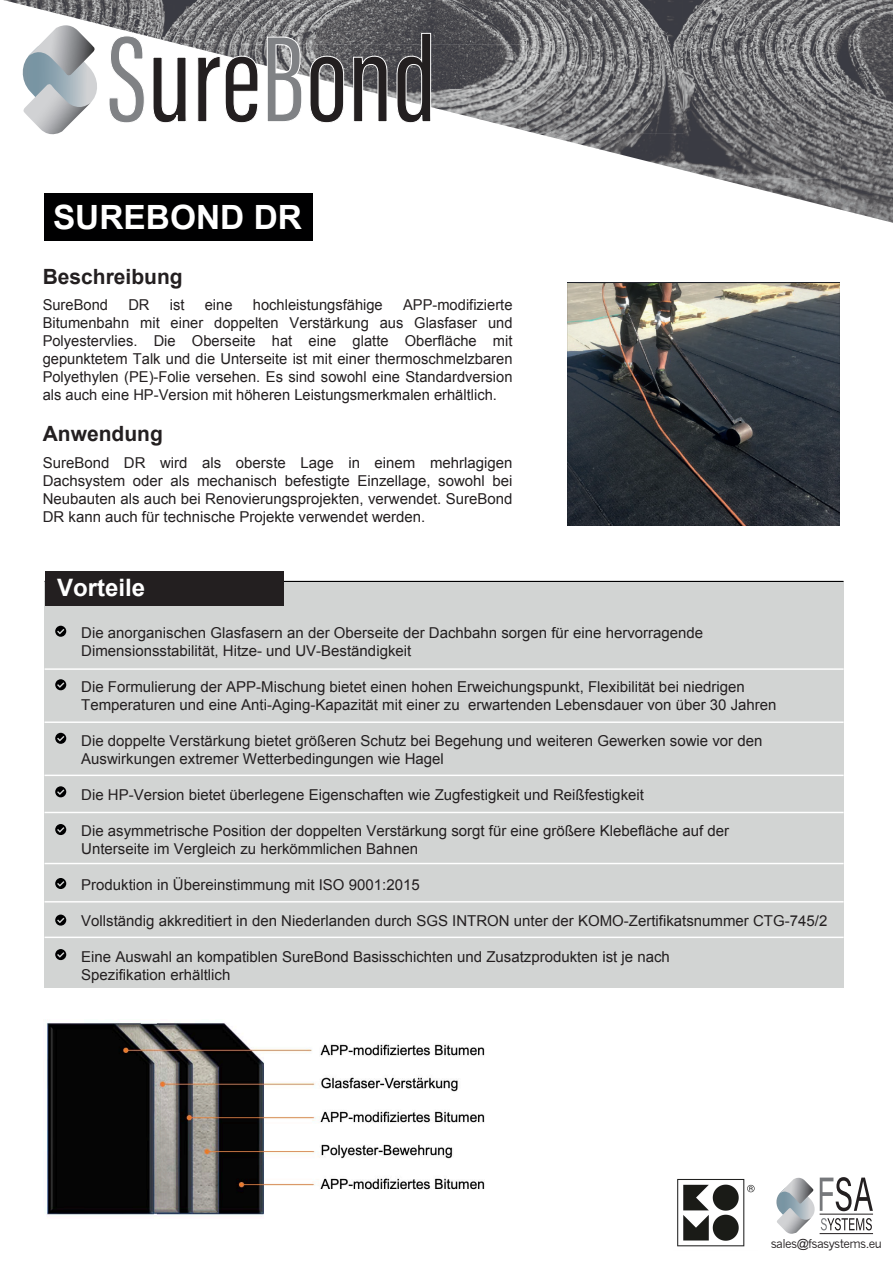
<style>
.page{position:relative;width:893px;height:1263px;background:#fff}
.page>*{position:absolute;margin:0;border:0;box-sizing:border-box;transform-origin:0 0}
.t1{font:700 33.45px "Arial";color:#fff}
.t2{font:700 24px "Arial";color:#fff}
.t3{font:700 21px "Arial";color:#231f20}
.t4{font:15px/18px "Arial";color:#231f20}
.t5{font:12px "News Gothic";letter-spacing:-.05em;color:#231f20}
</style>
<div class="page">
<img style="left:3px;top:0;width:523px;height:45px">
<img style="left:526px;top:0;width:314px;height:134px">
<img style="left:840px;top:0;width:53px;height:223px">
<img style="left:180px;top:44px;width:347px;height:45px">
<img style="left:388px;top:89px;width:139px;height:42px">
<img style="left:539px;top:134px;width:302px;height:44px">
<img style="left:715px;top:178px;width:126px;height:32px">
<svg style="left:20px;top:25px;width:80px;height:110px"></svg>
<svg style="left:108px;top:35px;width:37px;height:88px"></svg>
<svg style="left:153px;top:56px;width:34px;height:67px"></svg>
<svg style="left:197px;top:55px;width:62px;height:68px"></svg>
<svg style="left:266px;top:36px;width:37px;height:86px"></svg>
<svg style="left:309px;top:55px;width:35px;height:68px"></svg>
<svg style="left:353px;top:55px;width:35px;height:67px"></svg>
<svg style="left:396px;top:33px;width:36px;height:91px;background:#605e60"></svg>
<svg style="left:776px;top:1177px;width:97px;height:58px"></svg>
<div style="left:44px;top:193px;width:269px;height:47px;background:#000001"></div>
<hr style="left:45px;top:581px;width:799px;height:3px;background:#000001">
<div style="left:45px;top:582px;width:799px;height:406px;background:#d2d4d3"></div>
<img style="left:46px;top:1022px;width:439px;height:195px">
<img style="left:567px;top:283px;width:273px;height:243px">
<svg style="left:55px;top:626px;width:11px;height:11px"></svg>
<svg style="left:55px;top:679px;width:11px;height:11px"></svg>
<svg style="left:55px;top:733px;width:11px;height:11px"></svg>
<svg style="left:55px;top:786px;width:11px;height:11px"></svg>
<svg style="left:55px;top:824px;width:11px;height:11px"></svg>
<svg style="left:55px;top:878px;width:11px;height:11px"></svg>
<svg style="left:55px;top:914px;width:11px;height:12px"></svg>
<svg style="left:55px;top:949px;width:11px;height:11px"></svg>
<div style="left:45px;top:571px;width:239px;height:34px;background:#231f20"></div>
<hr style="left:45px;top:668px;width:799px;height:2px;background:#fff">
<hr style="left:45px;top:721px;width:799px;height:2px;background:#fff">
<hr style="left:45px;top:775px;width:799px;height:1px;background:#fff">
<hr style="left:45px;top:812px;width:799px;height:1px;background:#fff">
<hr style="left:45px;top:863px;width:799px;height:1px;background:#fff">
<hr style="left:45px;top:901px;width:799px;height:1px;background:#fff">
<hr style="left:45px;top:936px;width:799px;height:2px;background:#fff">
<img style="left:677px;top:1178px;width:78px;height:69px">
<h1 class="t1" style="left:53px;top:195px;width:250px">SUREBOND DR</h1>
<h3 class="t3" style="left:43px;top:263px;width:142px">Beschreibung</h3>
<p class="t4" style="left:43px;top:296px;width:67px">SureBond</p>
<p class="t4" style="left:128px;top:296px;width:23px">DR</p>
<p class="t4" style="left:170px;top:296px;width:16px">ist</p>
<p class="t4" style="left:205px;top:296px;width:29px">eine</p>
<p class="t4" style="left:253px;top:296px;width:131px">hochleistungsfähige</p>
<p class="t4" style="left:43px;top:296px;width:471px;text-align:justify;text-indent:360px">APP-modifizierte Bitumenbahn mit einer doppelten Verstärkung aus Glasfaser und Polyestervlies. Die Oberseite hat eine glatte Oberfläche mit gepunktetem Talk und die Unterseite ist mit einer thermoschmelzbaren Polyethylen (PE)-Folie versehen. Es sind sowohl eine Standardversion als auch eine HP-Version mit höheren Leistungsmerkmalen erhältlich.</p>
<h3 class="t3" style="left:43px;top:420px;width:122px">Anwendung</h3>
<p class="t4" style="left:43px;top:454px;width:471px;text-align:justify">SureBond DR wird als oberste Lage in einem mehrlagigen Dachsystem oder als mechanisch befestigte Einzellage, sowohl bei Neubauten als auch bei Renovierungsprojekten, verwendet. SureBond DR kann auch für technische Projekte verwendet werden.</p>
<h2 class="t2" style="left:57px;top:572px;width:90px">Vorteile</h2>
<p class="t4" style="left:81px;top:623px;width:623px">Die anorganischen Glasfasern an der Oberseite der Dachbahn sorgen für eine hervorragende<br>Dimensionsstabilität, Hitze- und UV-Beständigkeit</p>
<p class="t4" style="left:81px;top:677px;width:697px">Die Formulierung der APP-Mischung bietet einen hohen Erweichungspunkt, Flexibilität bei niedrigen<br>Temperaturen und eine Anti-Aging-Kapazität mit einer zu erwartenden Lebensdauer von über 30 Jahren</p>
<p class="t4" style="left:81px;top:731px;width:683px">Die doppelte Verstärkung bietet größeren Schutz bei Begehung und weiteren Gewerken sowie vor den<br>Auswirkungen extremer Wetterbedingungen wie Hagel</p>
<p class="t4" style="left:81px;top:785px;width:564px">Die HP-Version bietet überlegene Eigenschaften wie Zugfestigkeit und Reißfestigkeit</p>
<p class="t4" style="left:81px;top:821px;width:649px">Die asymmetrische Position der doppelten Verstärkung sorgt für eine größere Klebefläche auf der<br>Unterseite im Vergleich zu herkömmlichen Bahnen</p>
<p class="t4" style="left:81px;top:875px;width:340px">Produktion in Übereinstimmung mit ISO 9001:2015</p>
<p class="t4" style="left:81px;top:911px;width:748px">Vollständig akkreditiert in den Niederlanden durch SGS INTRON unter der KOMO-Zertifikatsnummer CTG-745/2</p>
<p class="t4" style="left:81px;top:947px;width:590px">Eine Auswahl an kompatiblen SureBond Basisschichten und Zusatzprodukten ist je nach<br>Spezifikation erhältlich</p>
<p class="t5" style="left:771px;top:1237px;width:113px">sales@fsasystems.eu</p>
</div>
